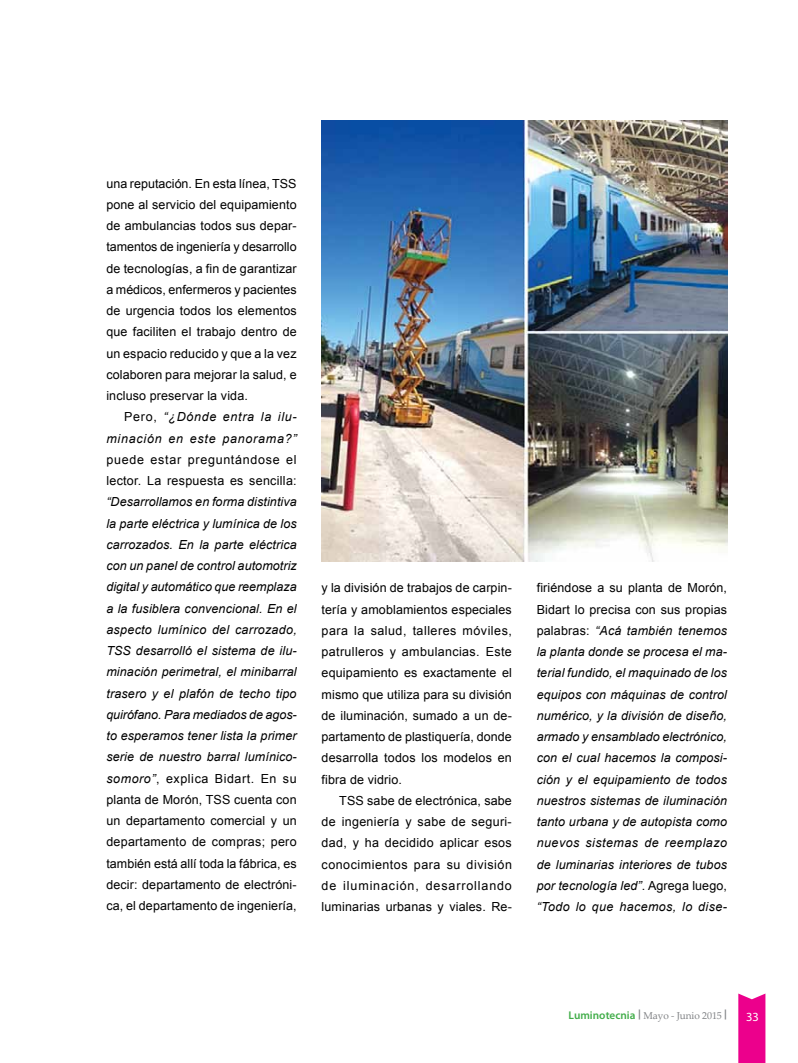
<style>
.page{position:relative;width:798px;height:1063px;background:#fff}
.page>*{position:absolute;margin:0;border:0;box-sizing:border-box;transform-origin:0 0}
.t1{font:italic 12.5px/21.2px "Arial";letter-spacing:.01em;color:#000;text-align:justify}
.t2{font:12.5px/21.2px "Arial";letter-spacing:.02em;color:#000;text-align:justify}
.t3{font:italic 12.5px/21.2px "Arial";letter-spacing:.06em;color:#000;text-align:right}
.t4{font:12.5px "Myriad Pro";color:#fff}
.t5{font:10px "Palatino Linotype";letter-spacing:-.01em;color:#808285}
.s1{font-style:normal}
.s2{font-family:"Myriad Pro";font-weight:600;font-size:11.25px;color:#41ad49}
.s3{font-family:"Myriad Pro";font-weight:700}
</style>
<div class="page">
<img style="left:321px;top:120px;width:405px;height:441px">
<svg style="left:738px;top:994px;width:27px;height:69px;background:#ec0c91"></svg>
<p class="t2" style="left:106px;top:173px;width:192px">una reputación. En esta línea, TSS pone al servicio del equipamiento de ambulancias todos sus depar&shy;tamentos de ingeniería y desarrollo de tecnologías, a fin de garantizar a médicos, enfermeros y pacientes de urgencia todos los elementos que faciliten el trabajo dentro de un espacio reducido y que a la vez colaboren para mejorar la salud, e incluso preservar la vida.</p>
<p class="t3" style="left:106px;top:407px;width:192px"><span class="s1">Pero,</span> “¿Dónde entra la ilu&shy;minación en este panorama?”</p>
<p class="t2" style="left:106px;top:449px;width:192px">puede estar preguntándose el lector. La respuesta es sencilla:</p>
<p class="t1" style="left:106px;top:492px;width:192px">“Desarrollamos en forma distintiva la parte eléctrica y lumínica de los carrozados. En la parte eléctrica con un panel de control automotriz digital y automático que reemplaza a la fusiblera convencional. En el aspecto lumínico del carrozado, TSS desarrolló el sistema de ilu&shy;minación perimetral, el minibarral trasero y el plafón de techo tipo quirófano. Para mediados de agos&shy;to esperamos tener lista la primer serie de nuestro barral lumínico&shy;somoro”<span class="s1">, explica Bidart. En su planta de Morón, TSS cuenta con un departamento comercial y un departamento de compras; pero también está allí toda la fábrica, es decir: departamento de electróni&shy;ca, el departamento de ingeniería,</span></p>
<p class="t2" style="left:321px;top:577px;width:192px">y la división de trabajos de carpin&shy;tería y amoblamientos especiales para la salud, talleres móviles, patrulleros y ambulancias. Este equipamiento es exactamente el mismo que utiliza para su división de iluminación, sumado a un de&shy;partamento de plastiquería, donde desarrolla todos los modelos en fibra de vidrio.</p>
<p class="t2" style="left:321px;top:790px;width:192px;text-indent:18px">TSS sabe de electrónica, sabe de ingeniería y sabe de seguri&shy;dad, y ha decidido aplicar esos conocimientos para su división de iluminación, desarrollando luminarias urbanas y viales. Re-</p>
<p class="t1" style="left:536px;top:578px;width:192px"><span class="s1">firiéndose a su planta de Morón, Bidart lo precisa con sus propias palabras:</span> “Acá también tenemos la planta donde se procesa el ma&shy;terial fundido, el maquinado de los equipos con máquinas de control numérico, y la división de diseño, armado y ensamblado electrónico, con el cual hacemos la composi&shy;ción y el equipamiento de todos nuestros sistemas de iluminación tanto urbana y de autopista como nuevos sistemas de reemplazo de luminarias interiores de tubos por tecnología led”<span class="s1">. Agrega luego, </span>“Todo lo que hacemos, lo dise-</p>
<p class="t5" style="left:568px;top:1008px;width:160px"><span class="s2">Luminotecnia</span> <span class="s3">|</span> Mayo - Junio 2015 <span class="s3">|</span></p>
<p class="t4" style="left:745px;top:1009px;width:14px">33</p>
</div>
